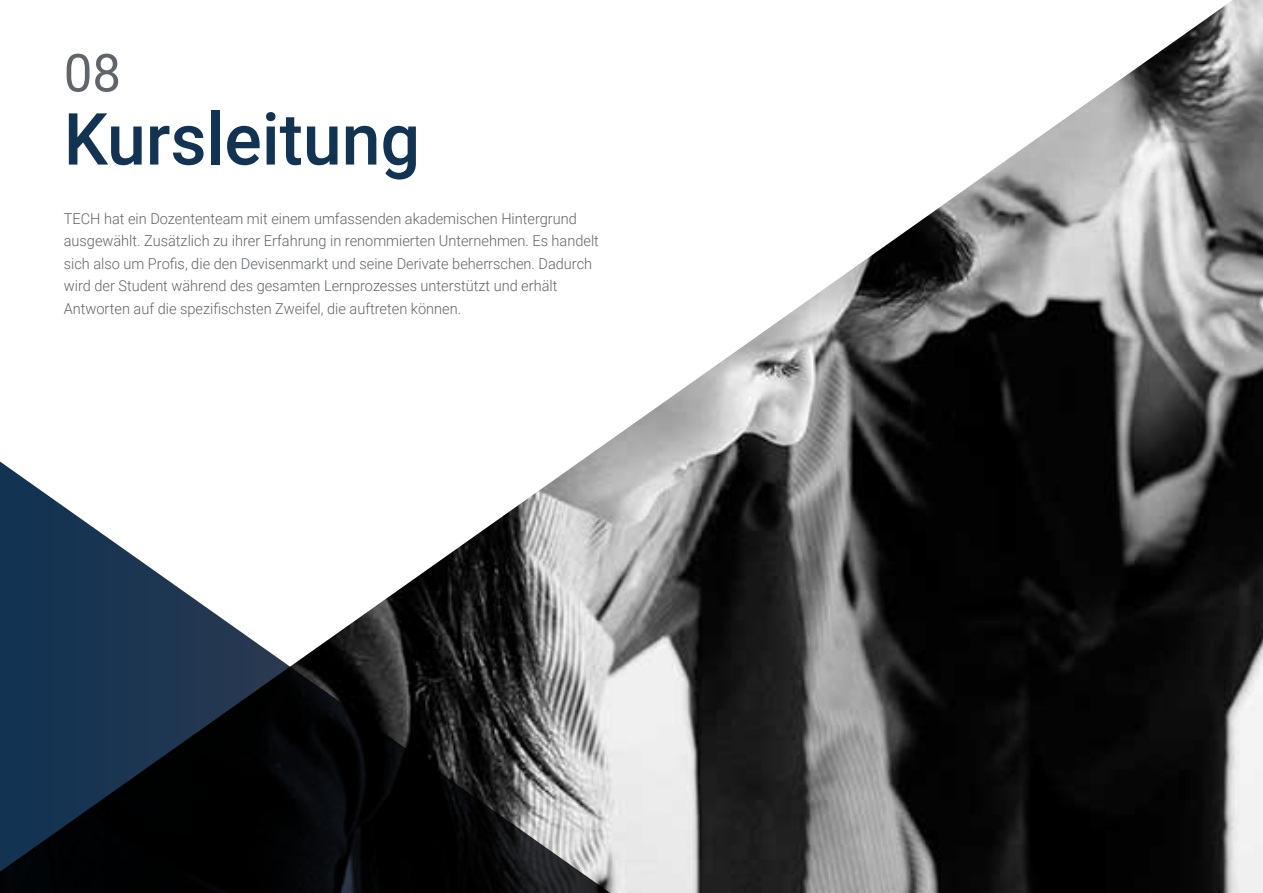
<style>
.page{position:relative;width:1263px;height:893px;background:#fff}
.page>*{position:absolute;margin:0;border:0;box-sizing:border-box;transform-origin:0 0}
.t1{font:500 72px "Roboto";color:#123352}
.t2{font:52.5px "Roboto";color:#61646a}
.t3{font:300 15px/22.5px "Roboto";color:#61646a}
</style>
<div class="page">
<img style="left:602px;top:0;width:661px;height:893px">
<svg style="left:0;top:446px;width:640px;height:447px"></svg>
<h2 class="t2" style="left:64px;top:36px;width:59px">08</h2>
<h1 class="t1" style="left:64px;top:89px;width:358px">Kursleitung</h1>
<p class="t3" style="left:64px;top:207px;width:537px">TECH hat ein Dozententeam mit einem umfassenden akademischen Hintergrund ausgewählt. Zusätzlich zu ihrer Erfahrung in renommierten Unternehmen. Es handelt sich also um Profis, die den Devisenmarkt und seine Derivate beherrschen. Dadurch wird der Student während des gesamten Lernprozesses unterstützt und erhält Antworten auf die spezifischsten Zweifel, die auftreten können.</p>
</div>
